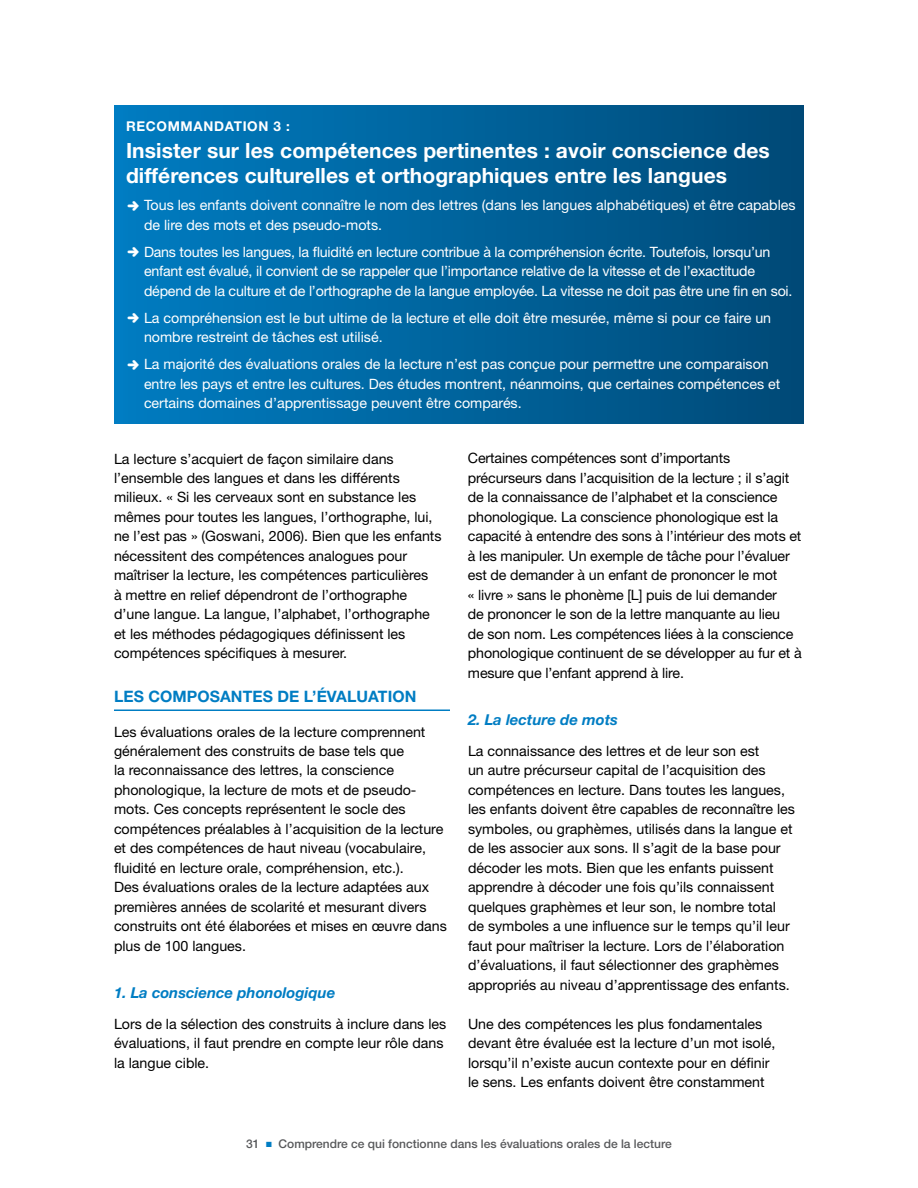
<style>
.page{position:relative;width:918px;height:1188px;background:#fff}
.page>*{position:absolute;margin:0;border:0;box-sizing:border-box;transform-origin:0 0}
.t1{font:700 21px/25.2px "Helvetica Neue LT Std";letter-spacing:.005em;color:#fff}
.t2{font:700 15.75px "Helvetica Neue LT Std";letter-spacing:.005em;color:#007dc3}
.t3{font:italic 700 15px "Helvetica Neue LT Std";color:#007dc3}
.t4{font:14.25px/19.5px "Helvetica Neue LT Std";color:#000}
.t5{font:14.25px/19.5px "Helvetica Neue LT Std";color:#fff}
.t6{font:700 13.5px "Helvetica Neue LT Std";letter-spacing:.05em;color:#fff}
.t7{font:500 12px "Helvetica Neue LT Std";color:#58595b}
.s1{color:#007dc3}
</style>
<div class="page">
<div style="left:114px;top:105px;width:690px;height:318px;background:linear-gradient(to right,#007dc2,#004977)"></div>
<hr style="left:114px;top:710px;width:336px;height:1px;background:#007dc3">
<svg style="left:128px;top:200px;width:11px;height:10px"></svg>
<svg style="left:128px;top:247px;width:11px;height:10px"></svg>
<svg style="left:128px;top:313px;width:11px;height:10px"></svg>
<svg style="left:128px;top:359px;width:11px;height:10px"></svg>
<p class="t6" style="left:126px;top:118px;width:165px">RECOMMANDATION 3 :</p>
<h1 class="t1" style="left:126px;top:137px;width:645px">Insister sur les compétences pertinentes : avoir conscience des différences culturelles et orthographiques entre les langues</h1>
<p class="t5" style="left:144px;top:195px;width:653px">Tous les enfants doivent connaître le nom des lettres (dans les langues alphabétiques) et être capables de lire des mots et des pseudo-mots.</p>
<p class="t5" style="left:144px;top:242px;width:650px">Dans toutes les langues, la fluidité en lecture contribue à la compréhension écrite. Toutefois, lorsqu’un enfant est évalué, il convient de se rappeler que l’importance relative de la vitesse et de l’exactitude dépend de la culture et de l’orthographe de la langue employée. La vitesse ne doit pas être une fin en soi.</p>
<p class="t5" style="left:144px;top:308px;width:629px">La compréhension est le but ultime de la lecture et elle doit être mesurée, même si pour ce faire un nombre restreint de tâches est utilisé.</p>
<p class="t5" style="left:144px;top:354px;width:638px">La majorité des évaluations orales de la lecture n’est pas conçue pour permettre une comparaison entre les pays et entre les cultures. Des études montrent, néanmoins, que certaines compétences et certains domaines d’apprentissage peuvent être comparés.</p>
<p class="t4" style="left:114px;top:448px;width:329px">La lecture s’acquiert de façon similaire dans l’ensemble des langues et dans les différents milieux. « Si les cerveaux sont en substance les mêmes pour toutes les langues, l’orthographe, lui, ne l’est pas » (Goswani, 2006). Bien que les enfants nécessitent des compétences analogues pour maîtriser la lecture, les compétences particulières<br>à mettre en relief dépendront de l’orthographe d’une langue. La langue, l’alphabet, l’orthographe et les méthodes pédagogiques définissent les compétences spécifiques à mesurer.</p>
<p class="t2" style="left:114px;top:687px;width:304px">LES COMPOSANTES DE L’ÉVALUATION</p>
<p class="t4" style="left:114px;top:721px;width:334px">Les évaluations orales de la lecture comprennent généralement des construits de base tels que<br>la reconnaissance des lettres, la conscience phonologique, la lecture de mots et de pseudo&shy;mots. Ces concepts représentent le socle des compétences préalables à l’acquisition de la lecture et des compétences de haut niveau (vocabulaire, fluidité en lecture orale, compréhension, etc.).<br>Des évaluations orales de la lecture adaptées aux premières années de scolarité et mesurant divers construits ont été élaborées et mises en œuvre dans plus de 100 langues.</p>
<p class="t3" style="left:114px;top:983px;width:223px">1. La conscience phonologique</p>
<p class="t4" style="left:114px;top:1014px;width:334px">Lors de la sélection des construits à inclure dans les évaluations, il faut prendre en compte leur rôle dans la langue cible.</p>
<p class="t4" style="left:468px;top:448px;width:335px">Certaines compétences sont d’importants précurseurs dans l’acquisition de la lecture ; il s’agit de la connaissance de l’alphabet et la conscience phonologique. La conscience phonologique est la capacité à entendre des sons à l’intérieur des mots et à les manipuler. Un exemple de tâche pour l’évaluer est de demander à un enfant de prononcer le mot<br>« livre » sans le phonème [L] puis de lui demander<br>de prononcer le son de la lettre manquante au lieu<br>de son nom. Les compétences liées à la conscience phonologique continuent de se développer au fur et à mesure que l’enfant apprend à lire.</p>
<p class="t3" style="left:468px;top:710px;width:152px">2. La lecture de mots</p>
<p class="t4" style="left:468px;top:741px;width:329px">La connaissance des lettres et de leur son est<br>un autre précurseur capital de l’acquisition des compétences en lecture. Dans toutes les langues, les enfants doivent être capables de reconnaître les symboles, ou graphèmes, utilisés dans la langue et de les associer aux sons. Il s’agit de la base pour décoder les mots. Bien que les enfants puissent apprendre à décoder une fois qu’ils connaissent quelques graphèmes et leur son, le nombre total de symboles a une influence sur le temps qu’il leur faut pour maîtriser la lecture. Lors de l’élaboration d’évaluations, il faut sélectionner des graphèmes appropriés au niveau d’apprentissage des enfants.</p>
<p class="t4" style="left:468px;top:1014px;width:309px">Une des compétences les plus fondamentales devant être évaluée est la lecture d’un mot isolé, lorsqu’il n’existe aucun contexte pour en définir le sens. Les enfants doivent être constamment</p>
<p class="t7" style="left:246px;top:1137px;width:427px">31 <span class="s1">■</span> Comprendre ce qui fonctionne dans les évaluations orales de la lecture</p>
</div>
